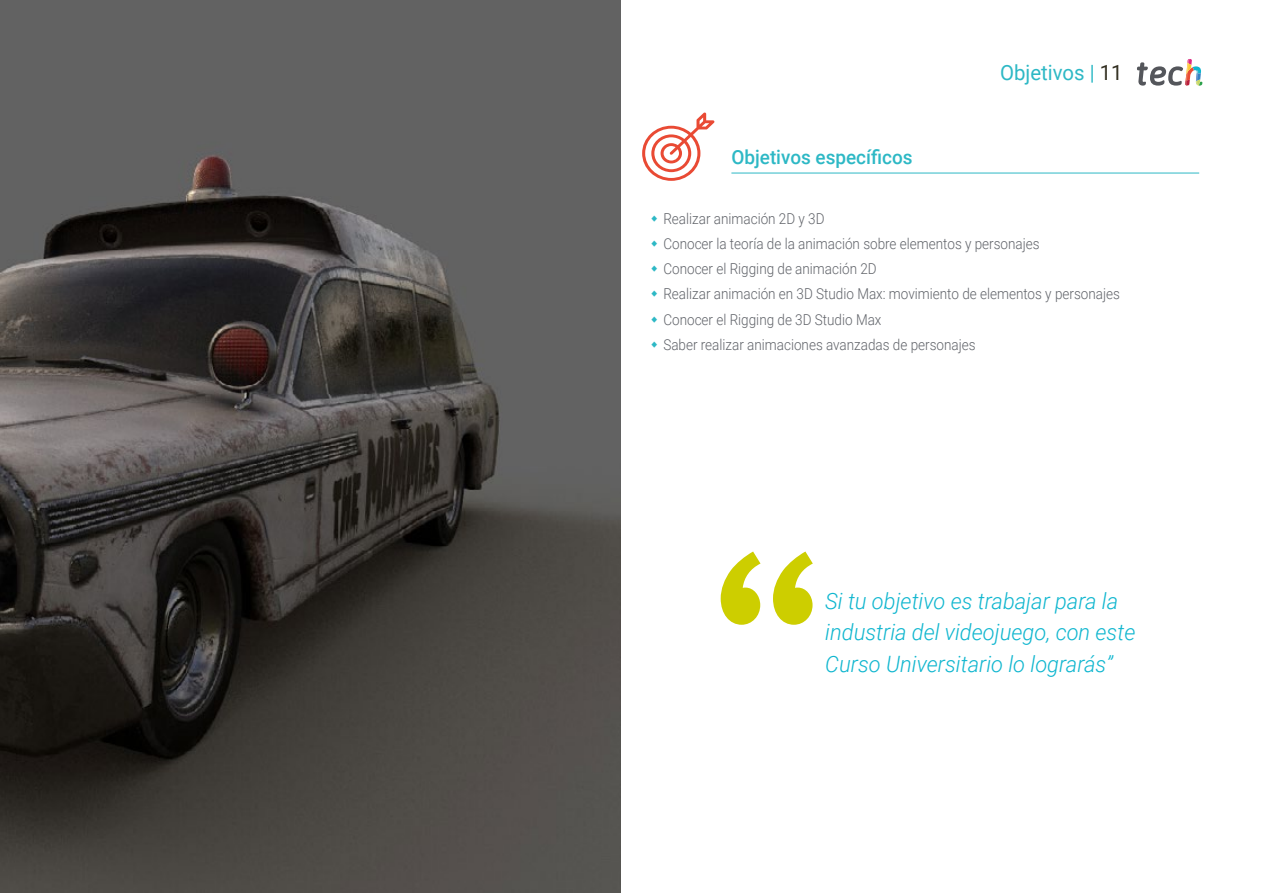
<style>
.page{position:relative;width:1263px;height:893px;background:#fff}
.page>*{position:absolute;margin:0;border:0;box-sizing:border-box;transform-origin:0 0}
.t1{font:italic 300 22.5px/31.5px "Roboto";color:#0fb6cf}
.t2{font:21px "Roboto";color:#2db8c5}
.t3{font:500 19.5px "Roboto";color:#2db8c5}
.t4{font:300 15px/25.2px "Roboto";color:#61646a;scale:.9 1}
.s1{color:#312e20}
</style>
<div class="page">
<hr style="left:731px;top:173px;width:468px;height:1px;background:#2db8c5">
<svg style="left:642px;top:112px;width:72px;height:69px"></svg>
<img style="left:0;top:0;width:621px;height:893px">
<svg style="left:1137px;top:59px;width:65px;height:27px"></svg>
<svg style="left:721px;top:551px;width:92px;height:74px"></svg>
<h3 class="t3" style="left:731px;top:144px;width:183px">Objetivos específicos</h3>
<h2 class="t2" style="left:1000px;top:57px;width:124px">Objetivos | <span class="s1">11</span></h2>
<p class="t4" style="left:663px;top:205px;width:509px">Realizar animación 2D y 3D<br>Conocer la teoría de la animación sobre elementos y personajes<br>Conocer el Rigging de animación 2D<br>Realizar animación en 3D Studio Max: movimiento de elementos y personajes Conocer el Rigging de 3D Studio Max<br>Saber realizar animaciones avanzadas de personajes</p>
<h1 class="t1" style="left:825px;top:584px;width:312px">Si tu objetivo es trabajar para la industria del videojuego, con este<br>Curso Universitario lo lograrás”</h1>
</div>
